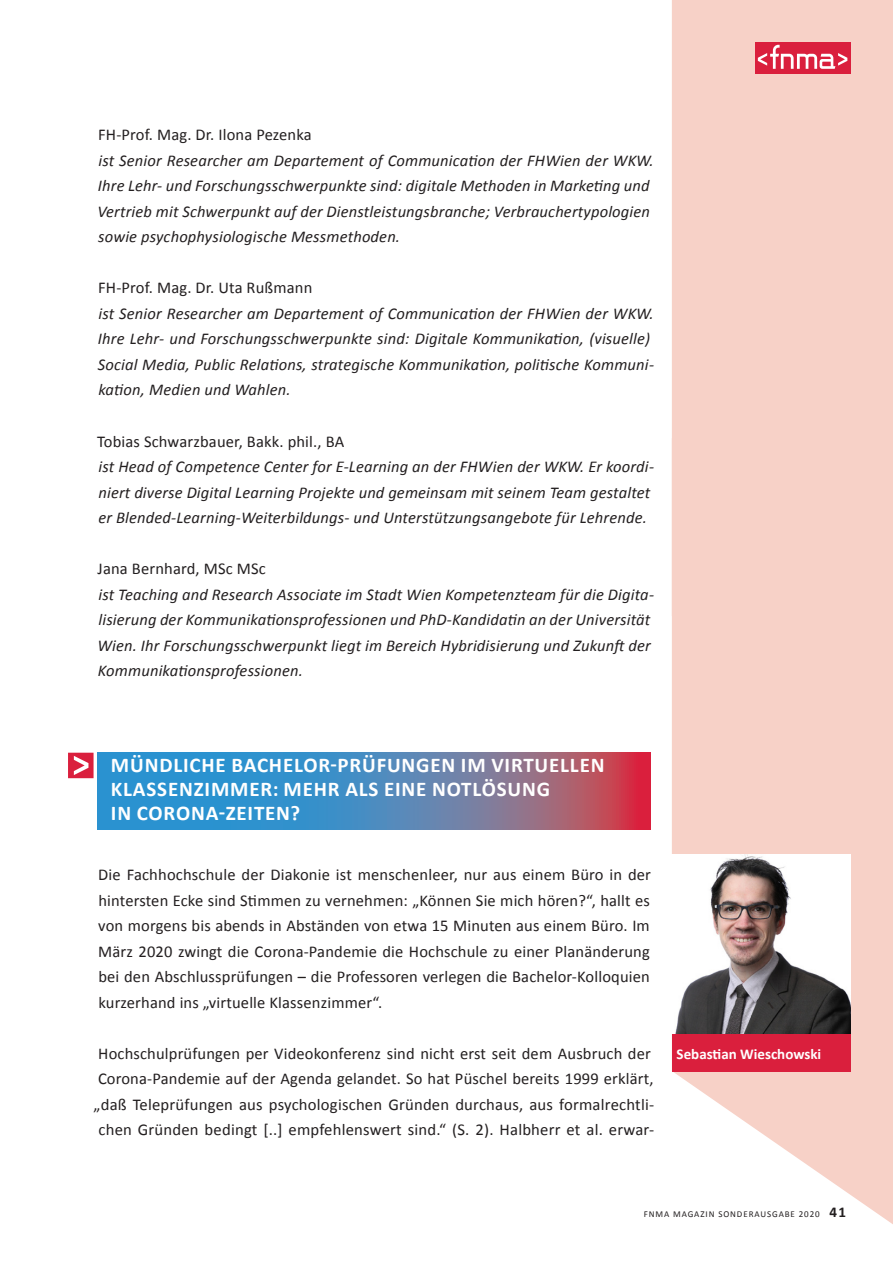
<style>
.page{position:relative;width:893px;height:1263px;background:#fff}
.page>*{position:absolute;margin:0;border:0;box-sizing:border-box;transform-origin:0 0}
.Head_3_Verlaufsbox{font:700 21px/24px "Calibri";letter-spacing:.04em;color:#fff}
.Body_1{font:italic 16.5px/25.5px "Calibri";letter-spacing:.01em;color:#231f20}
.Body_1-2{font:16.5px/25.5px "Calibri";letter-spacing:.01em;color:#231f20;text-align:justify}
.t1{font:700 15px "Calibri";color:#fff}
.t2{font:9px "Calibri";letter-spacing:.1em;color:#231f20}
.s1{font-weight:700;font-size:15px}
</style>
<div class="page">
<div style="left:672px;top:0;width:221px;height:438px;background:#f7d1c7"></div>
<svg style="left:672px;top:438px;width:221px;height:786px;background:#f7d6cd"></svg>
<svg style="left:98px;top:753px;width:553px;height:76px;background:#607eaa"></svg>
<svg style="left:68px;top:753px;width:26px;height:25px"></svg>
<div style="left:672px;top:1033px;width:178px;height:38px;background:#da1f3d"></div>
<img style="left:672px;top:855px;width:178px;height:178px">
<div style="left:755px;top:43px;width:95px;height:31px;background:#da1f3d"></div>
<svg style="left:758px;top:45px;width:89px;height:24px"></svg>
<p class="Body_1-2" style="left:98px;top:121px;width:215px">FH-Prof. Mag. Dr. Ilona Pezenka</p>
<p class="Body_1" style="left:97px;top:147px;width:558px">ist Senior Researcher am Departement of Communication der FHWien der WKW.<br>Ihre Lehr- und Forschungsschwerpunkte sind: digitale Methoden in Marketing und Vertrieb mit Schwerpunkt auf der Dienstleistungsbranche; Verbrauchertypologien sowie psychophysiologische Messmethoden.</p>
<p class="Body_1-2" style="left:98px;top:274px;width:216px">FH-Prof. Mag. Dr. Uta Rußmann</p>
<p class="Body_1" style="left:98px;top:300px;width:558px">ist Senior Researcher am Departement of Communication der FHWien der WKW.<br>Ihre Lehr- und Forschungsschwerpunkte sind: Digitale Kommunikation, (visuelle)<br>Social Media, Public Relations, strategische Kommunikation, politische Kommuni&shy;kation, Medien und Wahlen.</p>
<p class="Body_1-2" style="left:97px;top:427px;width:249px">Tobias Schwarzbauer, Bakk. phil., BA</p>
<p class="Body_1" style="left:98px;top:453px;width:557px">ist Head of Competence Center for E-Learning an der FHWien der WKW. Er koordi&shy;niert diverse Digital Learning Projekte und gemeinsam mit seinem Team gestaltet er Blended-Learning-Weiterbildungs- und Unterstützungsangebote für Lehrende.</p>
<p class="Body_1-2" style="left:98px;top:555px;width:170px">Jana Bernhard, MSc MSc</p>
<p class="Body_1" style="left:97px;top:581px;width:558px">ist Teaching and Research Associate im Stadt Wien Kompetenzteam für die Digita&shy;lisierung der Kommunikationsprofessionen und PhD-Kandidatin an der Universität Wien. Ihr Forschungsschwerpunkt liegt im Bereich Hybridisierung und Zukunft der Kommunikationsprofessionen.</p>
<h2 class="Head_3_Verlaufsbox" style="left:111px;top:752px;width:495px">MÜNDLICHE BACHELOR-PRÜFUNGEN IM VIRTUELLEN<br>KLASSENZIMMER: MEHR ALS EINE NOTLÖSUNG<br>IN CORONA-ZEITEN?</h2>
<p class="Body_1-2" style="left:98px;top:861px;width:554px">Die Fachhochschule der Diakonie ist menschenleer, nur aus einem Büro in der hintersten Ecke sind Stimmen zu vernehmen: „Können Sie mich hören?“, hallt es von morgens bis abends in Abständen von etwa 15 Minuten aus einem Büro. Im März 2020 zwingt die Corona-Pandemie die Hochschule zu einer Planänderung bei den Abschlussprüfungen – die Professoren verlegen die Bachelor-Kolloquien kurzerhand ins „virtuelle Klassenzimmer“.</p>
<p class="Body_1-2" style="left:94px;top:1040px;width:562px;text-align:center">Hochschulprüfungen per Videokonferenz sind nicht erst seit dem Ausbruch der Corona-Pandemie auf der Agenda gelandet. So hat Püschel bereits 1999 erklärt, „daß Teleprüfungen aus psychologischen Gründen durchaus, aus formalrechtli&shy;chen Gründen bedingt [..] empfehlenswert sind.“ (S. 2). Halbherr et al. erwar-</p>
<p class="t1" style="left:677px;top:1044px;width:146px">Sebastian Wieschowski</p>
<p class="t2" style="left:644px;top:1208px;width:204px">FNMA MAGAZIN SONDERAUSGABE 2020 <span class="s1">41</span></p>
</div>
